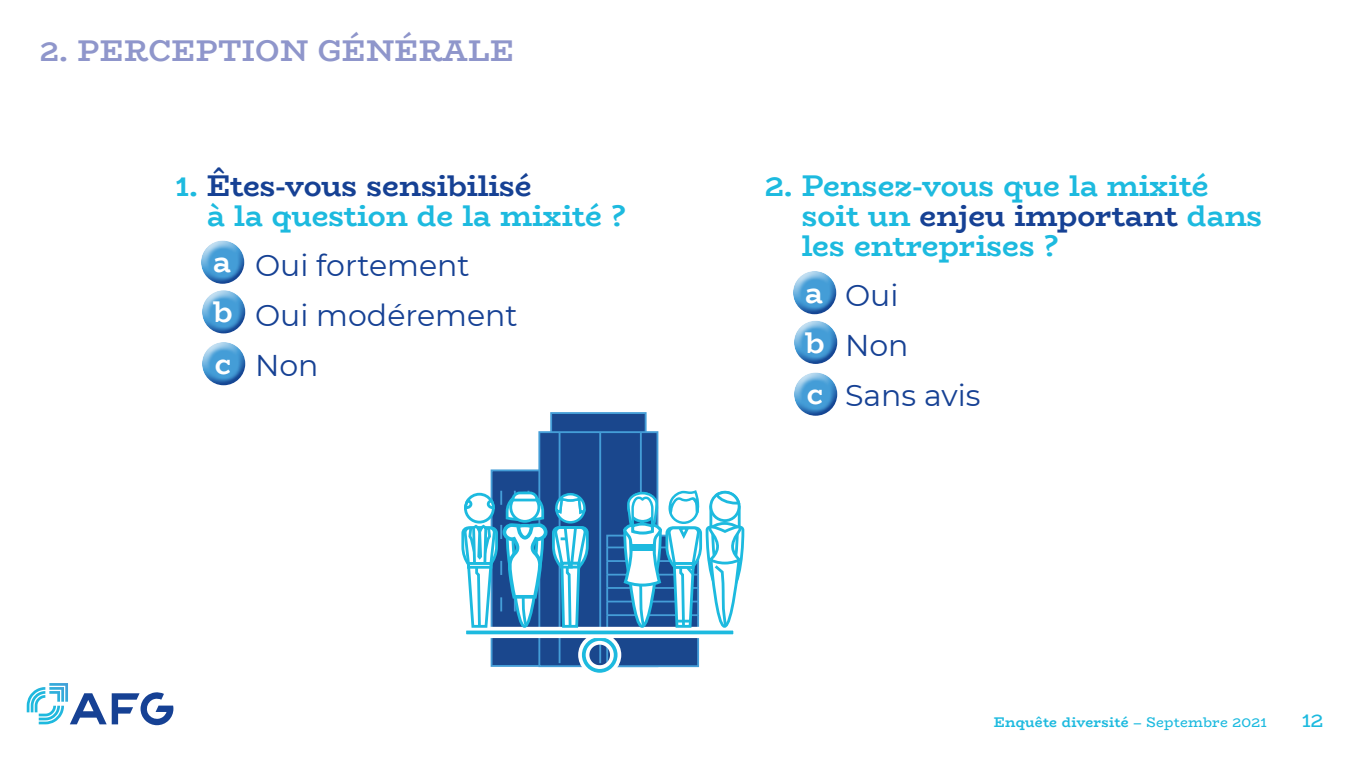
<style>
.page{position:relative;width:1366px;height:768px;background:#fff}
.page>*{position:absolute;margin:0;border:0;box-sizing:border-box;transform-origin:0 0}
.t1{font:700 30px/30px "Bio Rhyme";letter-spacing:-.005em;color:#1dbadf}
.t2{font:30px/50px "Montserrat";color:#164194}
.t3{font:700 30px "Bio Rhyme";letter-spacing:.01em;color:#8f96cb}
.t4{font:700 30px "Bio Rhyme";color:#fff}
.t5{font:20px "Bio Rhyme";color:#1dbadf}
.t6{font:700 14px "Bio Rhyme";letter-spacing:.015em;color:#1dbadf}
.s1{color:#164194}
.s2{font-weight:400}
</style>
<div class="page">
<svg style="left:27px;top:683px;width:146px;height:42px"></svg>
<div style="left:785px;top:264px;width:54px;height:44px;background:#fff;opacity:.75"></div>
<div style="left:790px;top:277px;width:54px;height:39px;background:#164194;opacity:.75"></div>
<div style="left:193px;top:234px;width:54px;height:43px;background:#fff;opacity:.75"></div>
<div style="left:198px;top:247px;width:54px;height:38px;background:#164194;opacity:.75"></div>
<div style="left:786px;top:366px;width:54px;height:43px;background:#fff;opacity:.75"></div>
<div style="left:791px;top:379px;width:54px;height:38px;background:#164194;opacity:.75"></div>
<div style="left:194px;top:335px;width:54px;height:44px;background:#fff;opacity:.75"></div>
<div style="left:199px;top:348px;width:54px;height:39px;background:#164194;opacity:.75"></div>
<div style="left:786px;top:314px;width:54px;height:43px;background:#fff;opacity:.75"></div>
<div style="left:791px;top:327px;width:54px;height:39px;background:#164194;opacity:.75"></div>
<div style="left:194px;top:283px;width:54px;height:44px;background:#fff;opacity:.75"></div>
<div style="left:199px;top:296px;width:54px;height:39px;background:#164194;opacity:.75"></div>
<div style="left:551px;top:413px;width:95px;height:35px;background:#1a478d"></div>
<div style="left:550px;top:412px;width:97px;height:37px;border:2px solid #449dd7"></div>
<div style="left:492px;top:470px;width:78px;height:196px;background:#1a478d"></div>
<div style="left:539px;top:432px;width:118px;height:234px;background:#1a478d"></div>
<div style="left:538px;top:431px;width:120px;height:236px;border:2px solid #449dd7"></div>
<hr style="left:559px;top:432px;width:2px;height:231px;background:#449dd7">
<hr style="left:599px;top:432px;width:2px;height:231px;background:#449dd7">
<hr style="left:640px;top:432px;width:2px;height:231px;background:#449dd7">
<svg style="left:461px;top:488px;width:283px;height:185px"></svg>
<p class="t3" style="left:40px;top:27px;width:476px">2. PERCEPTION GÉNÉRALE</p>
<p class="t1" style="left:207px;top:169px;width:420px;text-indent:-32px">1. <span class="s1">Êtes-vous sensibilisé<br></span>à la question de la mixité ?</p>
<p class="t2" style="left:255px;top:239px;width:264px">Oui fortement<br>Oui modérement<br>Non</p>
<p class="t4" style="left:213px;top:239px;width:20px">a</p>
<p class="t4" style="left:213px;top:289px;width:21px">b</p>
<p class="t4" style="left:215px;top:340px;width:18px">c</p>
<p class="t1" style="left:802px;top:169px;width:462px;text-indent:-37px">2. Pensez-vous que la mixité soit un <span class="s1">enjeu important</span> dans les entreprises ?</p>
<p class="t2" style="left:845px;top:269px;width:137px">Oui<br>Non<br>Sans avis</p>
<p class="t4" style="left:805px;top:269px;width:20px">a</p>
<p class="t4" style="left:805px;top:319px;width:21px">b</p>
<p class="t4" style="left:807px;top:371px;width:18px">c</p>
<p class="t6" style="left:994px;top:712px;width:274px">Enquête diversité <span class="s2">– Septembre 2021</span></p>
<p class="t5" style="left:1302px;top:705px;width:23px">12</p>
</div>
